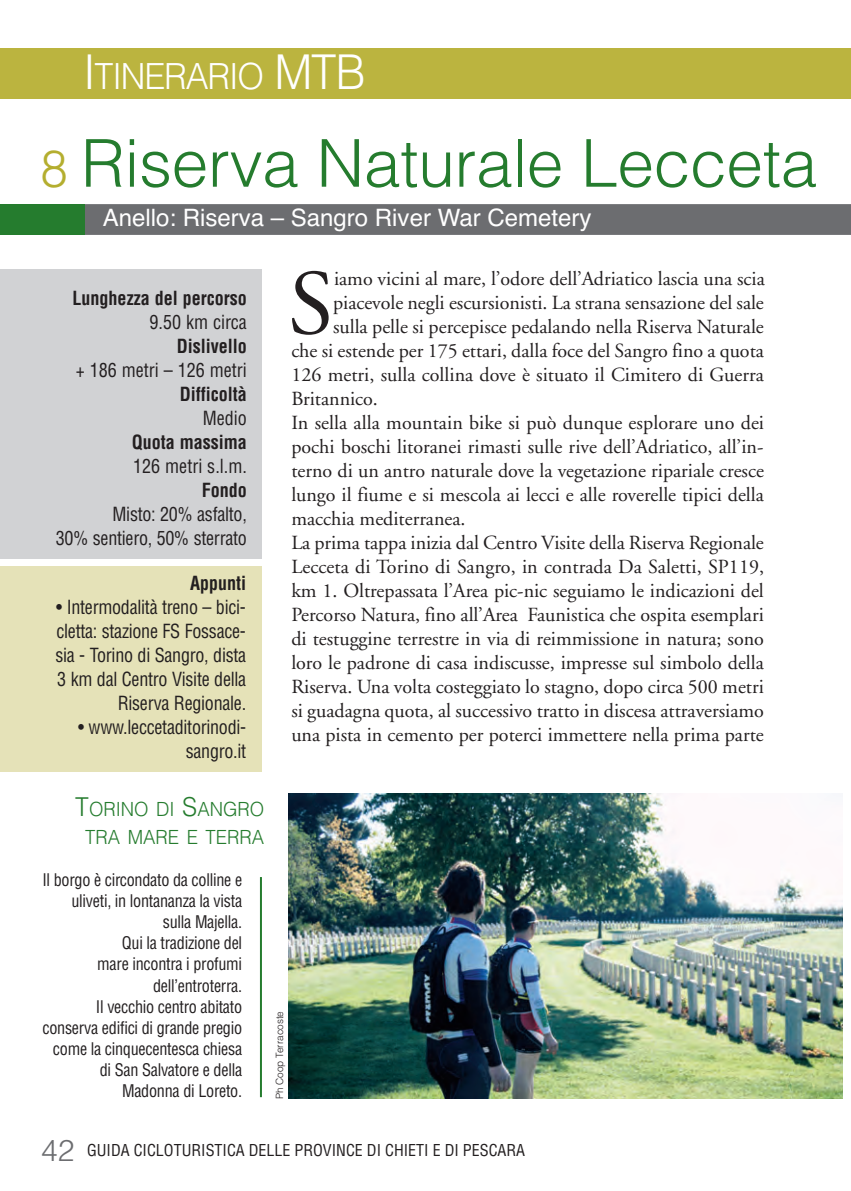
<style>
.page{position:relative;width:851px;height:1191px;background:#fff}
.page>*{position:absolute;margin:0;border:0;box-sizing:border-box;transform-origin:0 0}
.t1{font:92.4px "Adobe Garamond";color:#231f20}
.t2{font:300 66px "Helvetica";letter-spacing:-.005em;color:#257c2e}
.t3{font:300 36px "Helvetica";letter-spacing:-.035em;color:#fff;scale:.95 1}
.t4{font:24px "Helvetica";color:#fff}
.t5{font:20px "Adobe Garamond";color:#231f20}
.t6{font:300 19.6px/28px "Helvetica";color:#257c2e;text-align:center;scale:.95 1}
.t7{font:condensed 19px/24px "Helvetica";letter-spacing:-.015em;color:#231f20;text-align:right;scale:.95 1}
.t8{font:700 condensed 19px "Helvetica";color:#231f20;scale:.95 1}
.t9{font:condensed 17px/21px "Helvetica";letter-spacing:-.015em;color:#231f20;text-align:right;scale:.95 1}
.t10{font:condensed 16px "Helvetica";color:#231f20}
.t11{font:300 10px "Helvetica";color:#231f20}
.s1{font-size:48px}
.s2{font-size:52px;color:#b4ae2f}
.s3{font-size:26px}
.s4{font-weight:300;font-stretch:normal;font-size:30px;color:#6c6d70}
</style>
<div class="page">
<div style="left:85px;top:204px;width:765px;height:31px;background:#6c6d70"></div>
<div style="left:0;top:204px;width:85px;height:31px;background:#257c2e"></div>
<div style="left:0;top:48px;width:850px;height:51px;background:#bbb43f"></div>
<div style="left:0;top:269px;width:262px;height:289px;background:#d1d2d4"></div>
<img style="left:288px;top:793px;width:554px;height:305px">
<div style="left:0;top:567px;width:262px;height:205px;background:#e5e2b8"></div>
<hr style="left:260px;top:877px;width:2px;height:220px;background:#257c2e">
<h3 class="t3" style="left:83px;top:63px;width:299px"><span class="s1">I</span>TINERARIO <span class="s1">MTB</span></h3>
<h2 class="t2" style="left:41px;top:139px;width:778px"><span class="s2">8</span> Riserva Naturale Lecceta</h2>
<p class="t4" style="left:103px;top:204px;width:490px">Anello: Riserva – Sangro River War Cemetery</p>
<p class="t8" style="left:72px;top:287px;width:185px">Lunghezza del percorso</p>
<p class="t7" style="left:150px;top:311px;width:104px">9.50 km circa</p>
<p class="t8" style="left:177px;top:335px;width:75px">Dislivello</p>
<p class="t7" style="left:76px;top:359px;width:182px">+ 186 metri – 126 metri</p>
<p class="t8" style="left:180px;top:383px;width:72px">Difficoltà</p>
<p class="t7" style="left:203px;top:406px;width:48px">Medio</p>
<p class="t8" style="left:132px;top:431px;width:123px">Quota massima</p>
<p class="t7" style="left:133px;top:454px;width:121px">126 metri s.l.m.</p>
<p class="t8" style="left:202px;top:479px;width:49px">Fondo</p>
<p class="t7" style="left:56px;top:502px;width:202px">Misto: 20% asfalto,<br>30% sentiero, 50% sterrato</p>
<p class="t8" style="left:190px;top:572px;width:61px">Appunti</p>
<p class="t7" style="left:55px;top:595px;width:202px">• Intermodalità treno – bici&shy;cletta: stazione FS Fossace&shy;sia - Torino di Sangro, dista<br>3 km dal Centro Visite della<br>Riserva Regionale.</p>
<p class="t7" style="left:78px;top:715px;width:178px">• www.leccetaditorinodi&shy;sangro.it</p>
<p class="t6" style="left:75px;top:797px;width:200px"><span class="s3">T</span>ORINO DI <span class="s3">S</span>ANGRO<br>TRA MARE E TERRA</p>
<p class="t9" style="left:42px;top:870px;width:212px">Il borgo è circondato da colline e uliveti, in lontananza la vista sulla Majella.<br>Qui la tradizione del<br>mare incontra i profumi dell’entroterra.<br>Il vecchio centro abitato conserva edifici di grande pregio come la cinquecentesca chiesa di San Salvatore e della<br>Madonna di Loreto.</p>
<h1 class="t1" style="left:288px;top:267px;width:47px">S</h1>
<p class="t5" style="left:334px;top:271px;width:432px">iamo vicini al mare, l’odore dell’Adriatico lascia una scia</p>
<p class="t5" style="left:333px;top:295px;width:432px">piacevole negli escursionisti. La strana sensazione del sale</p>
<p class="t5" style="left:333px;top:319px;width:432px">sulla pelle si percepisce pedalando nella Riserva Naturale</p>
<p class="t5" style="left:291px;top:343px;width:474px">che si estende per 175 ettari, dalla foce del Sangro fino a quota</p>
<p class="t5" style="left:291px;top:367px;width:474px">126 metri, sulla collina dove è situato il Cimitero di Guerra</p>
<p class="t5" style="left:291px;top:391px;width:88px">Britannico.</p>
<p class="t5" style="left:291px;top:415px;width:474px">In sella alla mountain bike si può dunque esplorare uno dei</p>
<p class="t5" style="left:291px;top:439px;width:473px">pochi boschi litoranei rimasti sulle rive dell’Adriatico, all’in-</p>
<p class="t5" style="left:291px;top:463px;width:474px">terno di un antro naturale dove la vegetazione ripariale cresce</p>
<p class="t5" style="left:291px;top:487px;width:474px">lungo il fiume e si mescola ai lecci e alle roverelle tipici della</p>
<p class="t5" style="left:291px;top:511px;width:176px">macchia mediterranea.</p>
<p class="t5" style="left:291px;top:535px;width:474px">La prima tappa inizia dal Centro Visite della Riserva Regionale</p>
<p class="t5" style="left:291px;top:559px;width:474px">Lecceta di Torino di Sangro, in contrada Da Saletti, SP119,</p>
<p class="t5" style="left:291px;top:583px;width:474px">km 1. Oltrepassata l’Area pic-nic seguiamo le indicazioni del</p>
<p class="t5" style="left:291px;top:607px;width:474px">Percorso Natura, fino all’Area Faunistica che ospita esemplari</p>
<p class="t5" style="left:291px;top:631px;width:474px">di testuggine terrestre in via di reimmissione in natura; sono</p>
<p class="t5" style="left:291px;top:655px;width:474px">loro le padrone di casa indiscusse, impresse sul simbolo della</p>
<p class="t5" style="left:291px;top:679px;width:474px">Riserva. Una volta costeggiato lo stagno, dopo circa 500 metri</p>
<p class="t5" style="left:291px;top:703px;width:474px">si guadagna quota, al successivo tratto in discesa attraversiamo</p>
<p class="t5" style="left:291px;top:727px;width:474px">una pista in cemento per poterci immettere nella prima parte</p>
<p class="t11" style="left:276px;top:1099px;width:90px;rotate:-90deg">Ph Coop Terracoste</p>
<p class="t10" style="left:41px;top:1141px;width:485px"><span class="s4">42</span> GUIDA CICLOTURISTICA DELLE PROVINCE DI CHIETI E DI PESCARA</p>
</div>
